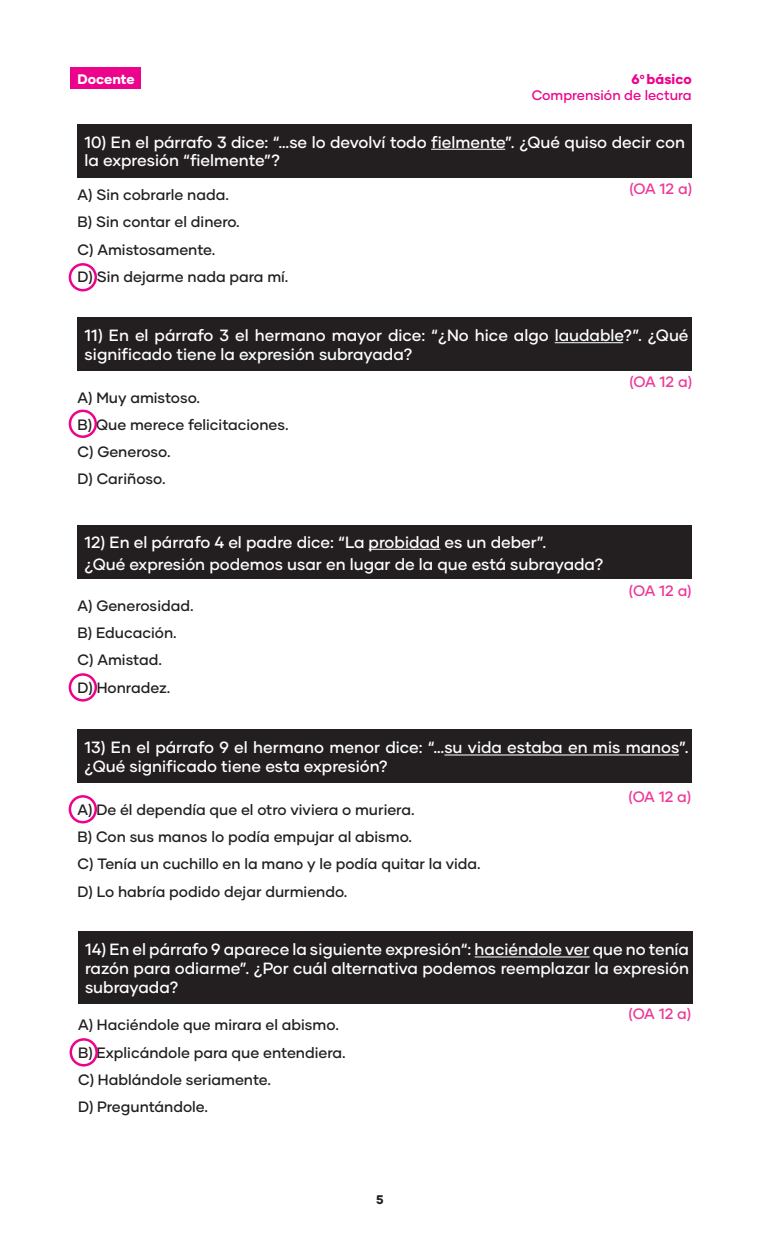
<style>
.page{position:relative;width:765px;height:1260px;background:#fff}
.page>*{position:absolute;margin:0;border:0;box-sizing:border-box;transform-origin:0 0}
.txt{font:500 16.25px/18.8px "Gilmer";color:#fff}
.txt-2{font:500 15px "Gilmer";color:#231f20}
.bullet_check{font:500 15px "Gilmer";letter-spacing:-.015em;color:#ed3896}
.t1{font:500 13.75px/16.2px "Gilmer";color:#ed028c;text-align:right}
.t2{font:800 13.75px "Gilmer";color:#fff}
.t3{font:800 12.5px "Gilmer";color:#231f20}
.s1{font-weight:800}
</style>
<div class="page">
<div style="left:70px;top:67px;width:71px;height:22px;background:#ed028c"></div>
<div style="left:78px;top:124px;width:614px;height:53px;background:#231f20"></div>
<hr style="left:431px;top:149px;width:74px;height:1px;background:#fff">
<div style="left:78px;top:317px;width:614px;height:54px;background:#231f20"></div>
<hr style="left:555px;top:342px;width:68px;height:1px;background:#fff">
<div style="left:78px;top:526px;width:614px;height:53px;background:#231f20"></div>
<hr style="left:369px;top:549px;width:71px;height:1px;background:#fff">
<div style="left:78px;top:730px;width:614px;height:53px;background:#231f20"></div>
<hr style="left:444px;top:755px;width:235px;height:1px;background:#fff">
<div style="left:78px;top:931px;width:615px;height:73px;background:#231f20"></div>
<hr style="left:475px;top:957px;width:115px;height:1px;background:#fff">
<div style="left:69px;top:263px;width:28px;height:28px;border:2px solid #ed028c;border-radius:50%"></div>
<div style="left:69px;top:410px;width:28px;height:28px;border:2px solid #ed028c;border-radius:50%"></div>
<div style="left:69px;top:673px;width:28px;height:29px;border:2px solid #ed028c;border-radius:50%"></div>
<div style="left:69px;top:795px;width:28px;height:28px;border:2px solid #ed028c;border-radius:50%"></div>
<div style="left:70px;top:1038px;width:28px;height:29px;border:2px solid #ed028c;border-radius:50%"></div>
<p class="t2" style="left:78px;top:70px;width:59px">Docente</p>
<p class="t1" style="left:532px;top:71px;width:162px"><span class="s1">6</span><sup>o</sup> <span class="s1">básico<br></span>Comprensión de lectura</p>
<p class="txt" style="left:85px;top:132px;width:602px">10) En el párrafo 3 dice: “…se lo devolví todo fielmente”. ¿Qué quiso decir con la expresión “fielmente”?</p>
<p class="txt-2" style="left:78px;top:186px;width:153px">A) Sin cobrarle nada.</p>
<p class="txt-2" style="left:78px;top:213px;width:164px">B) Sin contar el dinero.</p>
<p class="txt-2" style="left:78px;top:240px;width:139px">C) Amistosamente.</p>
<p class="txt-2" style="left:78px;top:267px;width:212px">D) Sin dejarme nada para mí.</p>
<p class="bullet_check" style="left:629px;top:179px;width:64px">(OA 12 a)</p>
<p class="txt" style="left:85px;top:326px;width:605px">11) En el párrafo 3 el hermano mayor dice: “¿No hice algo laudable?”. ¿Qué significado tiene la expresión subrayada?</p>
<p class="txt-2" style="left:78px;top:388px;width:124px">A) Muy amistoso.</p>
<p class="txt-2" style="left:78px;top:415px;width:213px">B) Que merece felicitaciones.</p>
<p class="txt-2" style="left:78px;top:442px;width:95px">C) Generoso.</p>
<p class="txt-2" style="left:78px;top:470px;width:90px">D) Cariñoso.</p>
<p class="txt" style="left:85px;top:532px;width:463px">12) En el párrafo 4 el padre dice: “La probidad es un deber”.</p>
<p class="txt" style="left:85px;top:555px;width:521px">¿Qué expresión podemos usar en lugar de la que está subrayada?</p>
<p class="txt-2" style="left:78px;top:596px;width:118px">A) Generosidad.</p>
<p class="txt-2" style="left:78px;top:624px;width:101px">B) Educación.</p>
<p class="txt-2" style="left:78px;top:651px;width:86px">C) Amistad.</p>
<p class="txt-2" style="left:78px;top:678px;width:94px">D) Honradez.</p>
<p class="bullet_check" style="left:629px;top:372px;width:64px">(OA 12 a)</p>
<p class="bullet_check" style="left:629px;top:581px;width:64px">(OA 12 a)</p>
<p class="txt" style="left:85px;top:738px;width:605px">13) En el párrafo 9 el hermano menor dice: “…su vida estaba en mis manos”. ¿Qué significado tiene esta expresión?</p>
<p class="txt-2" style="left:78px;top:800px;width:339px">A) De él dependía que el otro viviera o muriera.</p>
<p class="txt-2" style="left:78px;top:827px;width:336px">B) Con sus manos lo podía empujar al abismo.</p>
<p class="txt-2" style="left:78px;top:855px;width:405px">C) Tenía un cuchillo en la mano y le podía quitar la vida.</p>
<p class="txt-2" style="left:78px;top:882px;width:271px">D) Lo habría podido dejar durmiendo.</p>
<p class="bullet_check" style="left:629px;top:787px;width:64px">(OA 12 a)</p>
<p class="txt" style="left:85px;top:940px;width:605px;text-align:justify">14) En el párrafo 9 aparece la siguiente expresión“: haciéndole ver que no tenía razón para odiarme”. ¿Por cuál alternativa podemos reemplazar la expresión subrayada?</p>
<p class="txt-2" style="left:78px;top:1016px;width:262px">A) Haciéndole que mirara el abismo.</p>
<p class="txt-2" style="left:78px;top:1043px;width:269px">B) Explicándole para que entendiera.</p>
<p class="txt-2" style="left:78px;top:1070px;width:194px">C) Hablándole seriamente.</p>
<p class="txt-2" style="left:78px;top:1098px;width:132px">D) Preguntándole.</p>
<p class="t3" style="left:376px;top:1192px;width:9px">5</p>
<p class="bullet_check" style="left:629px;top:1004px;width:64px">(OA 12 a)</p>
</div>
